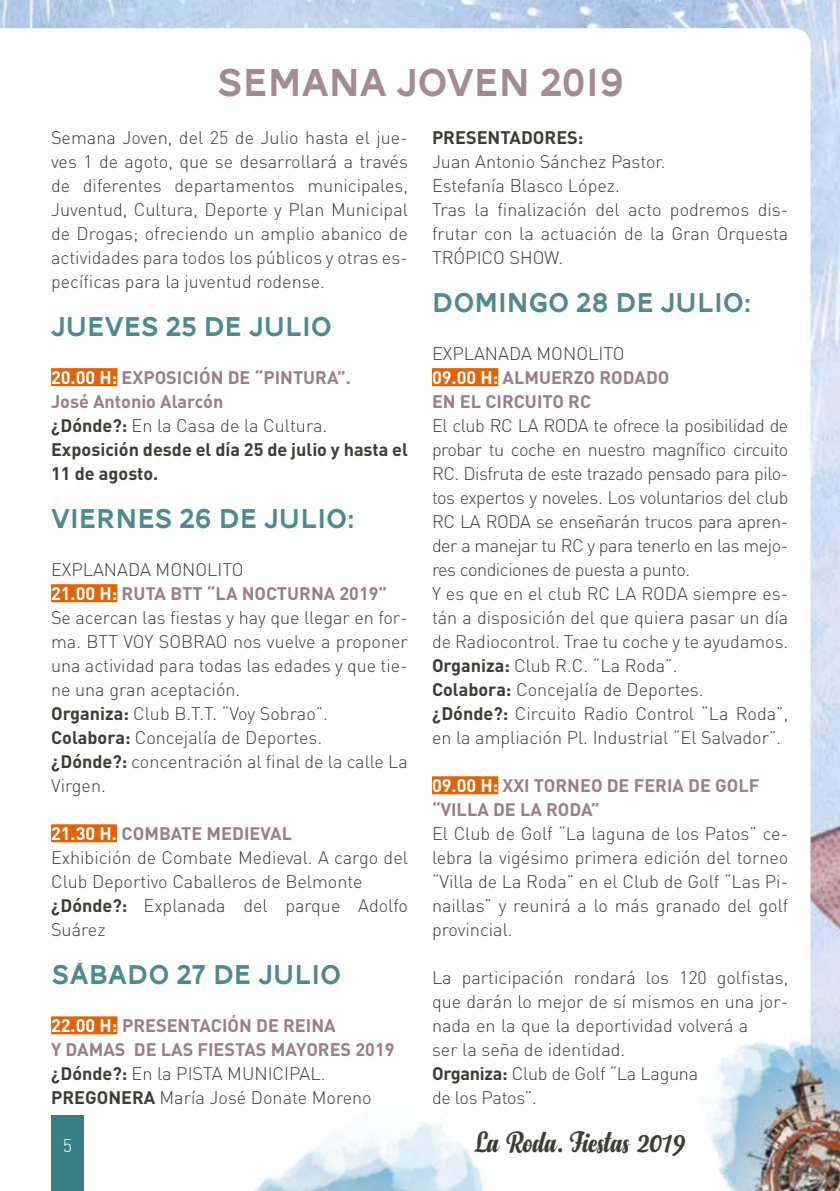
<style>
.page{position:relative;width:840px;height:1191px;background:#fff}
.page>*{position:absolute;margin:0;border:0;box-sizing:border-box;transform-origin:0 0}
.t1{font:40px "AW Conqueror Carved One";color:#a48a92}
.t2{font:30px "Anydore";color:#3c3c3b}
.t3{font:28px "AW Conqueror Carved One";color:#4f8a90}
.t4{font:300 18px/24px "DIN";color:#3c3c3b}
.t5{font:300 18px/24px "DIN";letter-spacing:-.025em;color:#3c3c3b}
.t6{font:700 18px/24px "DIN";color:#9b7e87}
.t7{font:700 18px/24px "DIN";color:#3c3c3b}
.t8{font:300 18px "DIN";color:#fff}
.s1{color:#fff}
.s2{color:#9b7e87}
.s3{font-weight:300}
.s4{font-weight:700;color:#fff}
.s5{font-weight:700;color:#9b7e87}
.s6{font-weight:700}
.s7{color:#3c3c3b}
.s8{font-weight:300;color:#3c3c3b}
</style>
<div class="page">
<img style="left:0;top:0;width:839px;height:1035px">
<img style="left:255px;top:1123px;width:228px;height:68px">
<img style="left:673px;top:994px;width:166px;height:197px">
<div style="left:51px;top:1115px;width:33px;height:76px;background:#368085"></div>
<div style="left:51px;top:368px;width:66px;height:18px;background:#e26406"></div>
<div style="left:51px;top:584px;width:66px;height:18px;background:#e26406"></div>
<div style="left:51px;top:824px;width:66px;height:18px;background:#e26406"></div>
<div style="left:51px;top:1016px;width:66px;height:18px;background:#e26406"></div>
<div style="left:432px;top:368px;width:66px;height:18px;background:#e26406"></div>
<div style="left:432px;top:776px;width:66px;height:18px;background:#e26406"></div>
<h1 class="t1" style="left:216px;top:65px;width:408px">SEMANA JOVEN 2019</h1>
<p class="t4" style="left:51px;top:125px;width:358px;text-align:justify">Semana Joven, del 25 de Julio hasta el jue&shy;ves 1 de agoto, que se desarrollará a través de diferentes departamentos municipales, Juventud, Cultura, Deporte y Plan Municipal de Drogas; ofreciendo un amplio abanico de actividades para todos los públicos y otras es&shy;pecíficas para la juventud rodense.</p>
<h3 class="t3" style="left:51px;top:314px;width:282px">JUEVES 25 DE JULIO</h3>
<p class="t7" style="left:51px;top:365px;width:358px"><span class="s1">20.00 H:</span> <span class="s2">EXPOSICIÓN DE “PINTURA”.<br>José Antonio Alarcón<br></span>¿Dónde?: <span class="s3">En la Casa de la Cultura.<br></span>Exposición desde el día 25 de julio y hasta el<br>11 de agosto.</p>
<h3 class="t3" style="left:51px;top:506px;width:305px">VIERNES 26 DE JULIO:</h3>
<p class="t4" style="left:51px;top:557px;width:358px">EXPLANADA MONOLITO<br><span class="s4">21.00 H:</span> <span class="s5">RUTA BTT “LA NOCTURNA 2019” </span>Se acercan las fiestas y hay que llegar en for&shy;ma. BTT VOY SOBRAO nos vuelve a proponer una actividad para todas las edades y que tie&shy;ne una gran aceptación.<br><span class="s6">Organiza:</span> Club B.T.T. “Voy Sobrao”.<br><span class="s6">Colabora:</span> Concejalía de Deportes.<br><span class="s6">¿Dónde?:</span> concentración al final de la calle La Virgen.</p>
<p class="t4" style="left:51px;top:821px;width:358px"><span class="s4">21.30 H.</span> <span class="s5">COMBATE MEDIEVAL<br></span>Exhibición de Combate Medieval. A cargo del<br>Club Deportivo Caballeros de Belmonte <span class="s6">¿Dónde?:</span> Explanada del parque Adolfo<br>Suárez</p>
<h3 class="t3" style="left:51px;top:962px;width:291px">SÁBADO 27 DE JULIO</h3>
<p class="t6" style="left:51px;top:1013px;width:345px"><span class="s1">22.00 H:</span> PRESENTACIÓN DE REINA<br>Y DAMAS DE LAS FIESTAS MAYORES 2019 <span class="s7">¿Dónde?:</span> <span class="s8">En la PISTA MUNICIPAL.<br></span><span class="s7">PREGONERA</span> <span class="s8">María José Donate Moreno</span></p>
<p class="t7" style="left:432px;top:125px;width:153px">PRESENTADORES:</p>
<p class="t4" style="left:432px;top:149px;width:358px">Juan Antonio Sánchez Pastor.<br>Estefanía Blasco López.<br>Tras la finalización del acto podremos dis&shy;frutar con la actuación de la Gran Orquesta<br>TRÓPICO SHOW.</p>
<h3 class="t3" style="left:432px;top:290px;width:320px">DOMINGO 28 DE JULIO:</h3>
<p class="t6" style="left:432px;top:341px;width:239px"><span class="s8">EXPLANADA MONOLITO<br></span><span class="s1">09.00 H:</span> ALMUERZO RODADO<br>EN EL CIRCUITO RC</p>
<p class="t5" style="left:432px;top:413px;width:358px">El club RC LA RODA te ofrece la posibilidad de probar tu coche en nuestro magnífico circuito RC. Disfruta de este trazado pensado para pilo&shy;tos expertos y noveles. Los voluntarios del club RC LA RODA se enseñarán trucos para apren&shy;der a manejar tu RC y para tenerlo en las mejo&shy;res condiciones de puesta a punto.<br>Y es que en el club RC LA RODA siempre es&shy;tán a disposición del que quiera pasar un día de Radiocontrol. Trae tu coche y te ayudamos.<br><span class="s6">Organiza:</span> Club R.C. “La Roda”.<br><span class="s6">Colabora:</span> Concejalía de Deportes.<br><span class="s6">¿Dónde?:</span> Circuito Radio Control “La Roda”, en la ampliación Pl. Industrial “El Salvador”.</p>
<p class="t6" style="left:432px;top:773px;width:329px"><span class="s1">09.00 H:</span> XXI TORNEO DE FERIA DE GOLF “VILLA DE LA RODA”</p>
<p class="t4" style="left:432px;top:821px;width:358px;text-align:justify">El Club de Golf “La laguna de los Patos” ce&shy;lebra la vigésimo primera edición del torneo “Villa de La Roda” en el Club de Golf “Las Pi&shy;naillas” y reunirá a lo más granado del golf provincial.</p>
<p class="t4" style="left:432px;top:965px;width:358px">La participación rondará los 120 golfistas, que darán lo mejor de sí mismos en una jor&shy;nada en la que la deportividad volverá a<br>ser la seña de identidad.<br><span class="s6">Organiza:</span> Club de Golf “La Laguna<br>de los Patos”.</p>
<p class="t8" style="left:63px;top:1134px;width:11px">5</p>
<h2 class="t2" style="left:475px;top:1124px;width:212px">La Roda. Fiestas 2019</h2>
</div>
